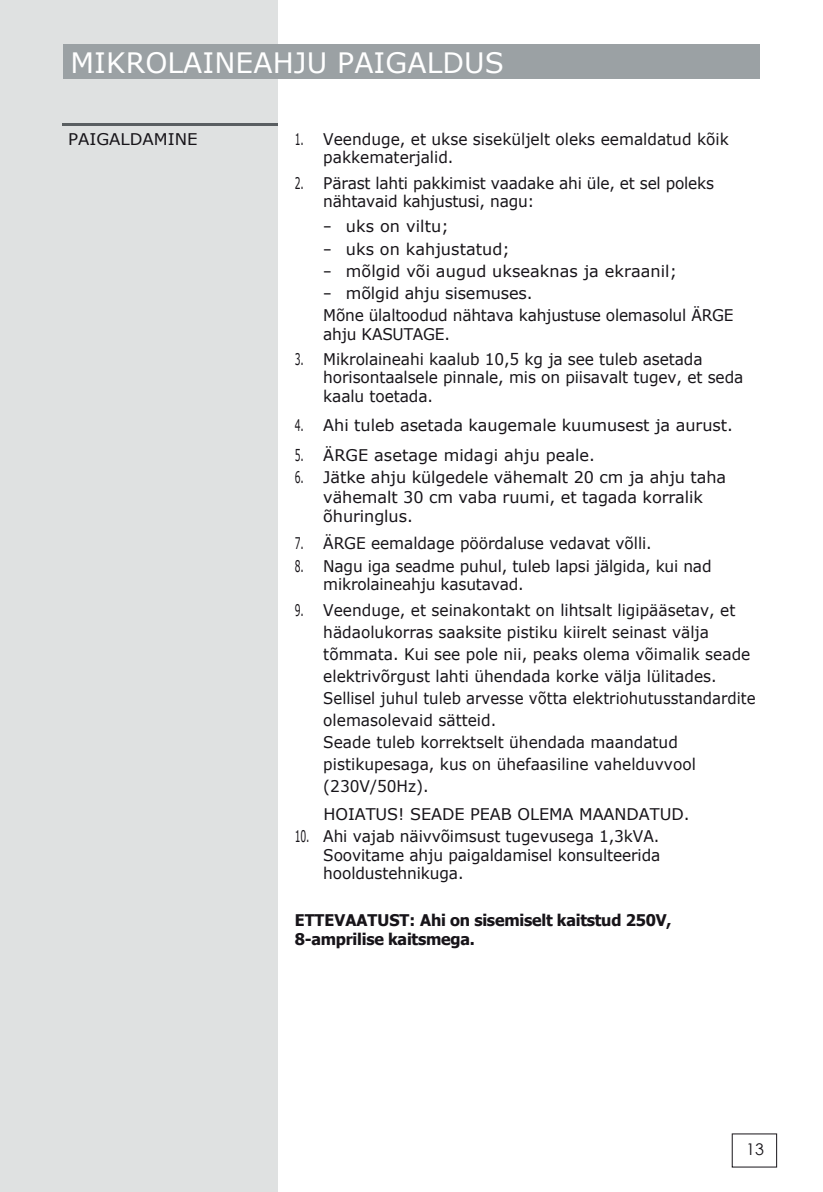
<style>
.page{position:relative;width:823px;height:1192px;background:#fff}
.page>*{position:absolute;margin:0;border:0;box-sizing:border-box;transform-origin:0 0}
.t1{font:28px "Verdana";letter-spacing:.005em;color:#fff}
.t2{font:16px/22px "Verdana";letter-spacing:-.005em;color:#171419;scale:.57 1}
.t3{font:16px/22px "Verdana";letter-spacing:-.005em;color:#171419;scale:.84 1}
.t4{font:700 16px/19.2px "Tahoma";letter-spacing:-.015em;color:#171419}
.t5{font:16px "Verdana";letter-spacing:-.005em;color:#171419}
.t6{font:16px "Verdana";letter-spacing:-.005em;color:#171419;scale:.96 1}
.t7{font:16px "Century Gothic";color:#171419}
</style>
<div class="page">
<div style="left:0;top:0;width:278px;height:1191px;background:#dfe1e1"></div>
<hr style="left:63px;top:123px;width:215px;height:2px;background:#595e61">
<div style="left:63px;top:45px;width:697px;height:34px;background:#9ba1a4"></div>
<svg style="left:732px;top:1133px;width:45px;height:34px"></svg>
<h1 class="t1" style="left:71px;top:44px;width:435px">MIKROLAINEAHJU PAIGALDUS</h1>
<p class="t5" style="left:68px;top:128px;width:131px">PAIGALDAMINE</p>
<p class="t2" style="left:323px;top:129px;width:713px;line-height:18.4px;text-indent:-29px">1. Veenduge, et ukse siseküljelt oleks eemaldatud kõik pakkematerjalid.</p>
<p class="t2" style="left:323px;top:174px;width:687px;line-height:18.4px;text-indent:-29px">2. Pärast lahti pakkimist vaadake ahi üle, et sel poleks nähtavaid kahjustusi, nagu:</p>
<p class="t3" style="left:323px;top:215px;width:151px">– uks on viltu;</p>
<p class="t3" style="left:323px;top:238px;width:224px">– uks on kahjustatud;</p>
<p class="t3" style="left:323px;top:260px;width:423px">– mõlgid või augud ukseaknas ja ekraanil;</p>
<p class="t3" style="left:323px;top:282px;width:490px">– mõlgid ahju sisemuses.<br>Mõne ülaltoodud nähtava kahjustuse olemasolul ÄRGE</p>
<p class="t6" style="left:323px;top:323px;width:133px">ahju KASUTAGE.</p>
<p class="t2" style="left:323px;top:349px;width:738px;line-height:18.4px;text-indent:-29px">3. Mikrolaineahi kaalub 10,5 kg ja see tuleb asetada horisontaalsele pinnale, mis on piisavalt tugev, et seda kaalu toetada.</p>
<p class="t2" style="left:295px;top:414px;width:770px">4. Ahi tuleb asetada kaugemale kuumusest ja aurust.</p>
<p class="t2" style="left:295px;top:443px;width:529px">5. ÄRGE asetage midagi ahju peale.</p>
<p class="t2" style="left:323px;top:467px;width:708px;line-height:19.2px;text-indent:-29px">6. Jätke ahju külgedele vähemalt 20 cm ja ahju taha vähemalt 30 cm vaba ruumi, et tagada korralik õhuringlus.</p>
<p class="t2" style="left:295px;top:532px;width:628px">7. ÄRGE eemaldage pöördaluse vedavat võlli.</p>
<p class="t2" style="left:323px;top:556px;width:683px;line-height:18.4px;text-indent:-29px">8. Nagu iga seadme puhul, tuleb lapsi jälgida, kui nad mikrolaineahju kasutavad.</p>
<p class="t2" style="left:323px;top:599px;width:760px;text-indent:-29px">9. Veenduge, et seinakontakt on lihtsalt ligipääsetav, et hädaolukorras saaksite pistiku kiirelt seinast välja tõmmata. Kui see pole nii, peaks olema võimalik seade elektrivõrgust lahti ühendada korke välja lülitades.<br>Sellisel juhul tuleb arvesse võtta elektriohutusstandardite olemasolevaid sätteid.<br>Seade tuleb korrektselt ühendada maandatud pistikupesaga, kus on ühefaasiline vahelduvvool (230V/50Hz).</p>
<p class="t5" style="left:323px;top:803px;width:368px">HOIATUS! SEADE PEAB OLEMA MAANDATUD.</p>
<p class="t2" style="left:323px;top:827px;width:593px;line-height:18.4px;text-align:justify;text-indent:-29px">10. Ahi vajab näivvõimsust tugevusega 1,3kVA.<br>Soovitame ahju paigaldamisel konsulteerida hooldustehnikuga.</p>
<p class="t4" style="left:295px;top:910px;width:378px">ETTEVAATUST: Ahi on sisemiselt kaitstud 250V,<br>8-amprilise kaitsmega.</p>
<p class="t7" style="left:746px;top:1138px;width:19px">13</p>
</div>
